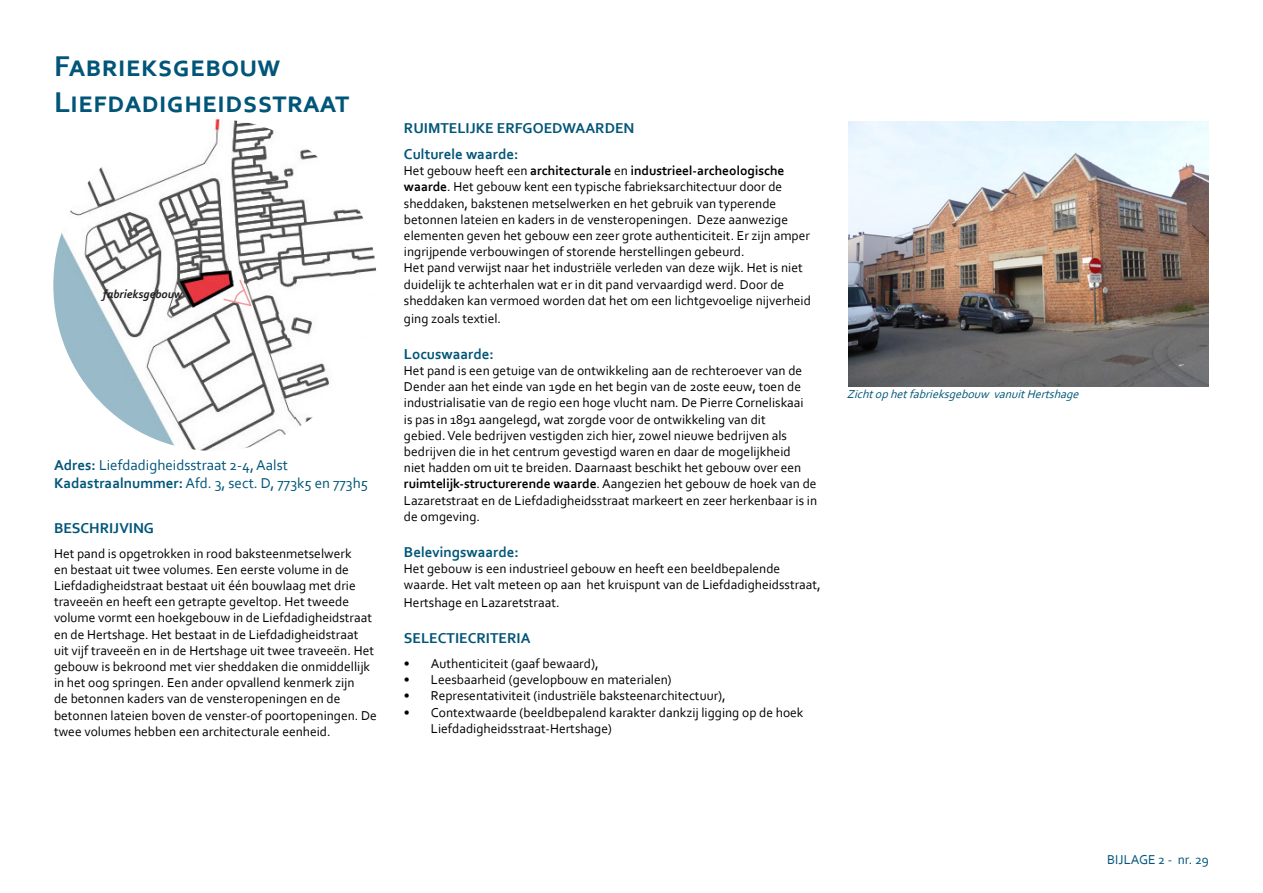
<style>
.page{position:relative;width:1263px;height:893px;background:#fff}
.page>*{position:absolute;margin:0;border:0;box-sizing:border-box;transform-origin:0 0}
.t1{font:700 30px "Corbel";color:#005578}
.t2{font:700 15px "Corbel";color:#005578}
.t3{font:15px "Corbel";color:#005578}
.t4{font:13.5px/16.2px "Corbel";color:#000}
.t5{font:13.5px "Corbel";color:#005578}
.t6{font:italic 12px "Corbel";color:#005578}
.t7{font:italic 700 12px "Corbel";color:#231f20}
.s1{font-weight:700}
</style>
<div class="page">
<img style="left:53px;top:119px;width:324px;height:332px">
<img style="left:848px;top:121px;width:360px;height:265px">
<svg style="left:222px;top:262px;width:34px;height:45px"></svg>
<p class="t1" style="left:54px;top:48px;width:228px">Fabrieksgebouw</p>
<p class="t1" style="left:54px;top:84px;width:294px">Liefdadigheidsstraat</p>
<p class="t7" style="left:103px;top:286px;width:81px">fabrieksgebouw</p>
<p class="t3" style="left:54px;top:456px;width:235px"><span class="s1">Adres:</span> Liefdadigheidsstraat 2-4, Aalst</p>
<p class="t3" style="left:54px;top:474px;width:315px"><span class="s1">Kadastraalnummer:</span> Afd. 3, sect. D, 773k5 en 773h5</p>
<p class="t2" style="left:54px;top:519px;width:102px">BESCHRIJVING</p>
<p class="t4" style="left:54px;top:545px;width:324px">Het pand is opgetrokken in rood baksteenmetselwerk<br>en bestaat uit twee volumes. Een eerste volume in de Liefdadigheidstraat bestaat uit één bouwlaag met drie traveeën en heeft een getrapte geveltop. Het tweede volume vormt een hoekgebouw in de Liefdadigheidstraat en de Hertshage. Het bestaat in de Liefdadigheidstraat<br>uit vijf traveeën en in de Hertshage uit twee traveeën. Het gebouw is bekroond met vier sheddaken die onmiddellijk in het oog springen. Een ander opvallend kenmerk zijn<br>de betonnen kaders van de vensteropeningen en de betonnen lateien boven de venster-of poortopeningen. De twee volumes hebben een architecturale eenheid.</p>
<p class="t2" style="left:404px;top:118px;width:232px">RUIMTELIJKE ERFGOEDWAARDEN</p>
<p class="t2" style="left:404px;top:145px;width:116px">Culturele waarde:</p>
<p class="t4" style="left:404px;top:162px;width:407px">Het gebouw heeft een <span class="s1">architecturale</span> en <span class="s1">industrieel-archeologische waarde</span>. Het gebouw kent een typische fabrieksarchitectuur door de sheddaken, bakstenen metselwerken en het gebruik van typerende betonnen lateien en kaders in de vensteropeningen. Deze aanwezige elementen geven het gebouw een zeer grote authenticiteit. Er zijn amper ingrijpende verbouwingen of storende herstellingen gebeurd.</p>
<p class="t4" style="left:404px;top:260px;width:408px">Het pand verwijst naar het industriële verleden van deze wijk. Het is niet duidelijk te achterhalen wat er in dit pand vervaardigd werd. Door de sheddaken kan vermoed worden dat het om een lichtgevoelige nijverheid</p>
<p class="t4" style="left:404px;top:310px;width:99px">ging zoals textiel.</p>
<p class="t2" style="left:404px;top:345px;width:91px">Locuswaarde:</p>
<p class="t4" style="left:404px;top:362px;width:415px">Het pand is een getuige van de ontwikkeling aan de rechteroever van de Dender aan het einde van 19de en het begin van de 20ste eeuw, toen de industrialisatie van de regio een hoge vlucht nam. De Pierre Corneliskaai<br>is pas in 1891 aangelegd, wat zorgde voor de ontwikkeling van dit<br>gebied. Vele bedrijven vestigden zich hier, zowel nieuwe bedrijven als bedrijven die in het centrum gevestigd waren en daar de mogelijkheid<br>niet hadden om uit te breiden. Daarnaast beschikt het gebouw over een <span class="s1">ruimtelijk-structurerende waarde</span>. Aangezien het gebouw de hoek van de Lazaretstraat en de Liefdadigheidsstraat markeert en zeer herkenbaar is in de omgeving.</p>
<p class="t2" style="left:404px;top:543px;width:116px">Belevingswaarde:</p>
<p class="t4" style="left:404px;top:560px;width:418px">Het gebouw is een industrieel gebouw en heeft een beeldbepalende waarde. Het valt meteen op aan het kruispunt van de Liefdadigheidsstraat,</p>
<p class="t4" style="left:404px;top:594px;width:157px">Hertshage en Lazaretstraat.</p>
<p class="t2" style="left:404px;top:629px;width:128px">SELECTIECRITERIA</p>
<p class="t4" style="left:404px;top:655px;width:196px">• Authenticiteit (gaaf bewaard),</p>
<p class="t4" style="left:404px;top:671px;width:269px">• Leesbaarheid (gevelopbouw en materialen)</p>
<p class="t4" style="left:404px;top:687px;width:323px">• Representativiteit (industriële baksteenarchitectuur),</p>
<p class="t4" style="left:431px;top:704px;width:374px;text-indent:-27px">• Contextwaarde (beeldbepalend karakter dankzij ligging op de hoek<br>Liefdadigheidsstraat-Hertshage)</p>
<p class="t6" style="left:847px;top:387px;width:237px">Zichtophetfabrieksgebouw vanuitHertshage</p>
<p class="t5" style="left:1107px;top:851px;width:103px">BIJLAGE 2 - nr. 29</p>
</div>
